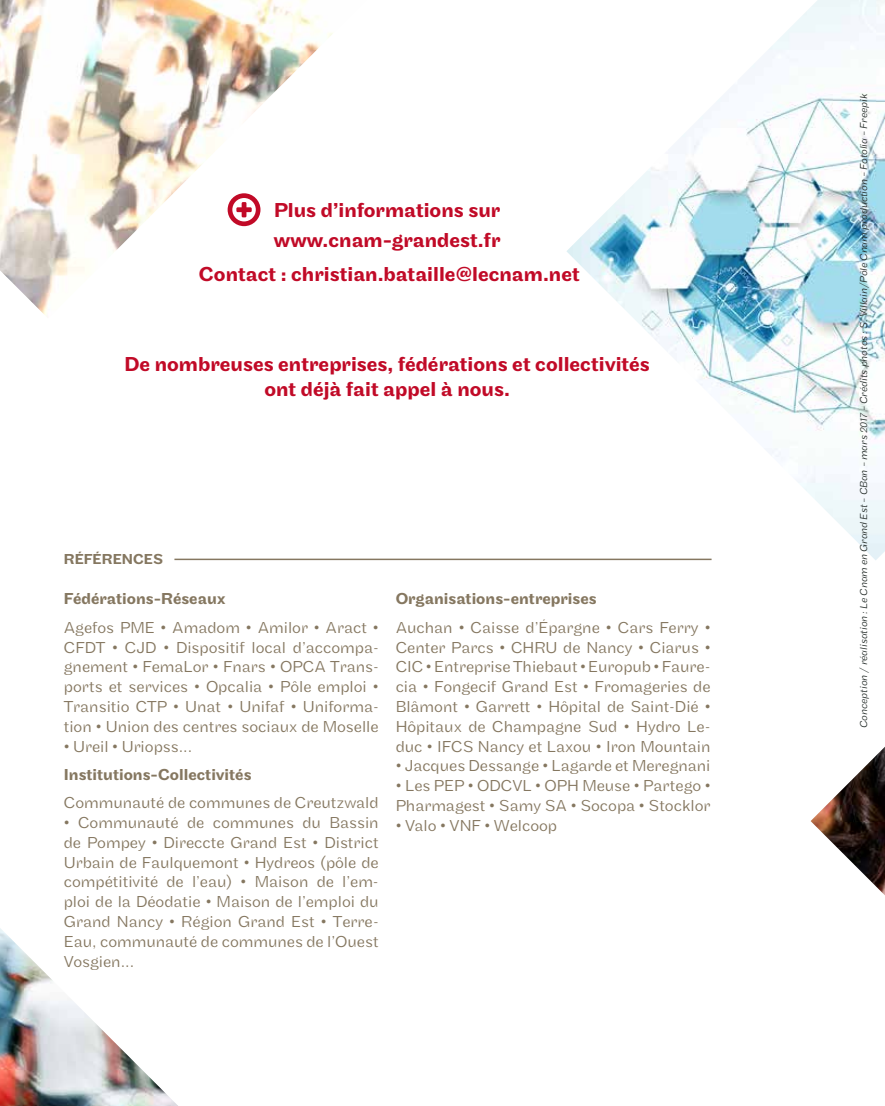
<style>
.page{position:relative;width:885px;height:1106px;background:#fff}
.page>*{position:absolute;margin:0;border:0;box-sizing:border-box;transform-origin:0 0}
.t1{font:500 21px/29.5px "Maple";color:#c10a27}
.t2{font:300 16.5px/19.8px "Maple";color:#857760;text-align:justify}
.t3{font:500 16.5px "Maple";color:#857760}
.t4{font:500 15px "Maple";color:#857760}
.t5{font:italic 300 10.5px "Maple";color:#202825}
</style>
<div class="page">
<img style="left:566px;top:0;width:318px;height:560px">
<img style="left:810px;top:748px;width:74px;height:146px">
<img style="left:0;top:928px;width:178px;height:178px">
<img style="left:0;top:0;width:333px;height:316px">
<hr style="left:174px;top:558px;width:537px;height:2px;background:#857760">
<svg style="left:227px;top:193px;width:33px;height:33px"></svg>
<p class="t1" style="left:274px;top:196px;width:228px">Plus d’informations sur www.cnam-grandest.fr</p>
<p class="t1" style="left:199px;top:259px;width:382px">Contact : christian.bataille@lecnam.net</p>
<p class="t1" style="left:124px;top:352px;width:527px;line-height:25.2px;text-align:center">De nombreuses entreprises, fédérations et collectivités ont déjà fait appel à nous.</p>
<p class="t4" style="left:64px;top:550px;width:101px">RÉFÉRENCES</p>
<p class="t3" style="left:64px;top:589px;width:163px">Fédérations-Réseaux</p>
<p class="t2" style="left:64px;top:617px;width:316px">Agefos PME • Amadom • Amilor • Aract • CFDT • CJD • Dispositif local d’accompa&shy;gnement • FemaLor • Fnars • OPCA Trans&shy;ports et services • Opcalia • Pôle emploi • Transitio CTP • Unat • Unifaf • Uniforma&shy;tion • Union des centres sociaux de Moselle</p>
<p class="t2" style="left:64px;top:736px;width:130px">• Ureil • Uriopss...</p>
<p class="t3" style="left:64px;top:765px;width:189px">Institutions-Collectivités</p>
<p class="t2" style="left:64px;top:793px;width:316px">Communauté de communes de Creutzwald</p>
<p class="t2" style="left:64px;top:812px;width:316px">• Communauté de communes du Bassin de Pompey • Direccte Grand Est • District Urbain de Faulquemont • Hydreos (pôle de compétitivité de l’eau) • Maison de l’em&shy;ploi de la Déodatie • Maison de l’emploi du Grand Nancy • Région Grand Est • Terre-Eau, communauté de communes de l’Ouest Vosgien...</p>
<p class="t3" style="left:395px;top:589px;width:202px">Organisations-entreprises</p>
<p class="t2" style="left:395px;top:617px;width:316px">Auchan • Caisse d’Épargne • Cars Ferry • Center Parcs • CHRU de Nancy • Ciarus • CIC • Entreprise Thiebaut • Europub • Faure&shy;cia • Fongecif Grand Est • Fromageries de Blâmont • Garrett • Hôpital de Saint-Dié • Hôpitaux de Champagne Sud • Hydro Le&shy;duc • IFCS Nancy et Laxou • Iron Mountain</p>
<p class="t2" style="left:395px;top:756px;width:316px">• Jacques Dessange • Lagarde et Meregnani</p>
<p class="t2" style="left:395px;top:776px;width:316px">• Les PEP • ODCVL • OPH Meuse • Partego •<br>Pharmagest • Samy SA • Socopa • Stocklor</p>
<p class="t2" style="left:395px;top:815px;width:163px">• Valo • VNF • Welcoop</p>
<p class="t5" style="left:857px;top:728px;width:635px;rotate:-90deg">Conception / réalisation : Le Cnam en Grand Est - CBan - mars 2017 - Crédits photos : S. Villain/Pôle Cnam production - Fotolia - Freepik</p>
</div>
